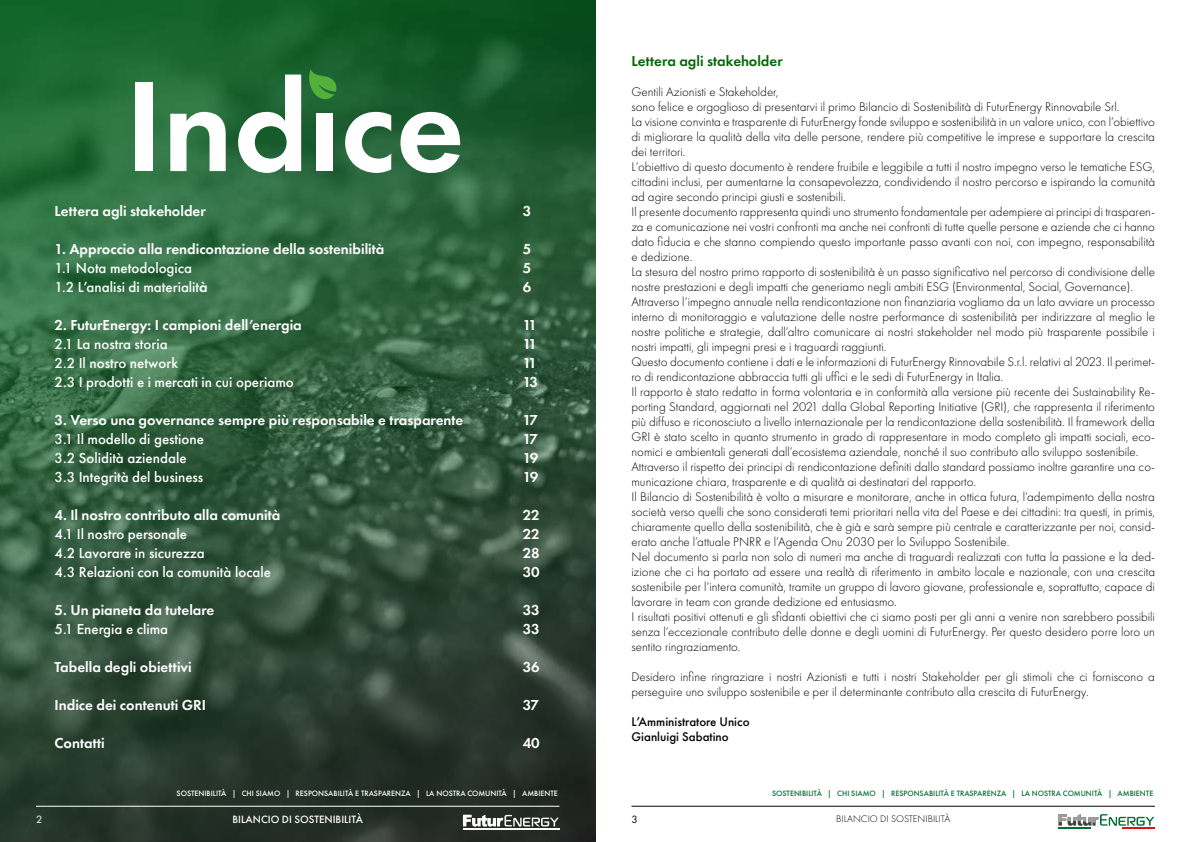
<style>
.page{position:relative;width:1191px;height:842px;background:#fff}
.page>*{position:absolute;margin:0;border:0;box-sizing:border-box;transform-origin:0 0}
.t1{font:600 15px "Futura PT";color:#fff}
.t2{font:500 15px "Futura PT";color:#fff}
.t3{font:600 15px "Futura PT";color:#0a660a}
.t4{font:300 13px/15px "Futura PT";color:#000}
.t5{font:500 13px/15px "Futura PT";color:#000}
.t6{font:500 11px "Futura PT";color:#fff}
.t7{font:11px "Futura PT";color:#000}
.t8{font:11px "Futura PT";color:#fff}
.t9{font:300 10px "Futura PT";color:#000}
.t10{font:500 8px "Futura PT";color:#006e33}
.t11{font:500 8px "Futura PT";color:#fff}
.s1{font-weight:600}
</style>
<div class="page">
<img style="left:0;top:0;width:595px;height:842px">
<div style="left:135px;top:83px;width:18px;height:88px;background:#fff"></div>
<svg style="left:170px;top:112px;width:56px;height:59px"></svg>
<svg style="left:238px;top:75px;width:63px;height:98px"></svg>
<div style="left:316px;top:114px;width:17px;height:57px;background:#fff"></div>
<svg style="left:345px;top:112px;width:46px;height:61px"></svg>
<svg style="left:400px;top:112px;width:60px;height:61px"></svg>
<svg style="left:307px;top:69px;width:30px;height:31px"></svg>
<hr style="left:631px;top:806px;width:524px;height:1px;background:#020203">
<hr style="left:1122px;top:827px;width:33px;height:2px;background:#e21015">
<hr style="left:1058px;top:827px;width:32px;height:2px;background:#006e34">
<svg style="left:1058px;top:814px;width:96px;height:12px"></svg>
<hr style="left:36px;top:806px;width:523px;height:1px;background:#fff">
<hr style="left:495px;top:828px;width:32px;height:1px;background:#fff">
<hr style="left:527px;top:828px;width:32px;height:1px;background:#fff">
<hr style="left:463px;top:828px;width:32px;height:1px;background:#fff">
<svg style="left:463px;top:815px;width:96px;height:12px"></svg>
<p class="t1" style="left:55px;top:201px;width:153px">Lettera agli stakeholder</p>
<p class="t1" style="left:523px;top:201px;width:10px">3</p>
<p class="t1" style="left:55px;top:239px;width:331px">1. Approccio alla rendicontazione della sostenibilità</p>
<p class="t1" style="left:523px;top:239px;width:10px">5</p>
<p class="t2" style="left:55px;top:259px;width:139px">1.1 Nota metodologica</p>
<p class="t1" style="left:523px;top:258px;width:10px">5</p>
<p class="t2" style="left:55px;top:278px;width:155px">1.2 L’analisi di materialit<span class="s1">à</span></p>
<p class="t1" style="left:523px;top:277px;width:10px">6</p>
<p class="t1" style="left:55px;top:315px;width:249px">2. FuturEnergy: I campioni dell’energia</p>
<p class="t1" style="left:523px;top:315px;width:16px">11</p>
<p class="t2" style="left:55px;top:335px;width:115px">2.1 La nostra storia</p>
<p class="t1" style="left:523px;top:334px;width:16px">11</p>
<p class="t2" style="left:55px;top:354px;width:125px">2.2 Il nostro network</p>
<p class="t1" style="left:523px;top:353px;width:16px">11</p>
<p class="t2" style="left:55px;top:373px;width:241px">2.3 I prodotti e i mercati in cui operiamo</p>
<p class="t1" style="left:523px;top:372px;width:17px">13</p>
<p class="t1" style="left:55px;top:410px;width:410px">3. Verso una governance sempre più responsabile e trasparente</p>
<p class="t1" style="left:523px;top:410px;width:17px">17</p>
<p class="t2" style="left:55px;top:430px;width:151px">3.1 Il modello di gestione</p>
<p class="t1" style="left:523px;top:429px;width:17px">17</p>
<p class="t2" style="left:55px;top:449px;width:133px">3.2 Solidità aziendale</p>
<p class="t1" style="left:523px;top:448px;width:17px">19</p>
<p class="t2" style="left:55px;top:468px;width:150px">3.3 Integrità del business</p>
<p class="t1" style="left:523px;top:467px;width:17px">19</p>
<p class="t1" style="left:55px;top:505px;width:227px">4. Il nostro contributo alla comunità</p>
<p class="t1" style="left:523px;top:505px;width:19px">22</p>
<p class="t2" style="left:55px;top:525px;width:134px">4.1 Il nostro personale</p>
<p class="t1" style="left:523px;top:524px;width:19px">22</p>
<p class="t2" style="left:55px;top:544px;width:152px">4.2 Lavorare in sicurezza</p>
<p class="t1" style="left:523px;top:543px;width:19px">28</p>
<p class="t2" style="left:55px;top:563px;width:218px">4.3 Relazioni con la comunità locale</p>
<p class="t1" style="left:523px;top:562px;width:19px">30</p>
<p class="t1" style="left:55px;top:600px;width:161px">5. Un pianeta da tutelare</p>
<p class="t1" style="left:523px;top:600px;width:19px">33</p>
<p class="t2" style="left:55px;top:620px;width:115px">5.1 Energia e clima</p>
<p class="t1" style="left:523px;top:619px;width:19px">33</p>
<p class="t1" style="left:55px;top:657px;width:139px">Tabella degli obiettivi</p>
<p class="t1" style="left:523px;top:657px;width:19px">36</p>
<p class="t1" style="left:55px;top:695px;width:153px">Indice dei contenuti GRI</p>
<p class="t1" style="left:523px;top:695px;width:18px">37</p>
<p class="t1" style="left:55px;top:733px;width:52px">Contatti</p>
<p class="t1" style="left:523px;top:733px;width:19px">40</p>
<p class="t11" style="left:177px;top:788px;width:383px">SOSTENIBILITÀ | CHI SIAMO | RESPONSABILITÀ E TRASPARENZA | LA NOSTRA COMUNITÀ | AMBIENTE</p>
<p class="t8" style="left:36px;top:813px;width:8px">2</p>
<p class="t6" style="left:232px;top:813px;width:132px">BILANCIO DI SOSTENIBILITÀ</p>
<p class="t3" style="left:631px;top:52px;width:153px">Lettera agli stakeholder</p>
<p class="t4" style="left:631px;top:84px;width:525px">Gentili Azionisti e Stakeholder,<br>sono felice e orgoglioso di presentarvi il primo Bilancio di Sostenibilità di FuturEnergy Rinnovabile Srl.<br>La visione convinta e trasparente di FuturEnergy fonde sviluppo e sostenibilità in un valore unico, con l’obiettivo di migliorare la qualità della vita delle persone, rendere più competitive le imprese e supportare la crescita dei territori.<br>L’obiettivo di questo documento è rendere fruibile e leggibile a tutti il nostro impegno verso le tematiche ESG, cittadini inclusi, per aumentarne la consapevolezza, condividendo il nostro percorso e ispirando la comunità ad agire secondo principi giusti e sostenibili.<br>Il presente documento rappresenta quindi uno strumento fondamentale per adempiere ai principi di trasparen&shy;za e comunicazione nei vostri confronti ma anche nei confronti di tutte quelle persone e aziende che ci hanno dato fiducia e che stanno compiendo questo importante passo avanti con noi, con impegno, responsabilità e dedizione.<br>La stesura del nostro primo rapporto di sostenibilità è un passo significativo nel percorso di condivisione delle nostre prestazioni e degli impatti che generiamo negli ambiti ESG (Environmental, Social, Governance).<br>Attraverso l’impegno annuale nella rendicontazione non finanziaria vogliamo da un lato avviare un processo interno di monitoraggio e valutazione delle nostre performance di sostenibilità per indirizzare al meglio le nostre politiche e strategie, dall’altro comunicare ai nostri stakeholder nel modo più trasparente possibile i nostri impatti, gli impegni presi e i traguardi raggiunti.<br>Questo documento contiene i dati e le informazioni di FuturEnergy Rinnovabile S.r.l. relativi al 2023. Il perimet&shy;ro di rendicontazione abbraccia tutti gli uffici e le sedi di FuturEnergy in Italia.<br>Il rapporto è stato redatto in forma volontaria e in conformità alla versione più recente dei Sustainability Re&shy;porting Standard, aggiornati nel 2021 dalla Global Reporting Initiative (GRI), che rappresenta il riferimento più diffuso e riconosciuto a livello internazionale per la rendicontazione della sostenibilità. Il framework della GRI è stato scelto in quanto strumento in grado di rappresentare in modo completo gli impatti sociali, eco&shy;nomici e ambientali generati dall’ecosistema aziendale, nonché il suo contributo allo sviluppo sostenibile.<br>Attraverso il rispetto dei principi di rendicontazione definiti dallo standard possiamo inoltre garantire una co&shy;municazione chiara, trasparente e di qualità ai destinatari del rapporto.<br>Il Bilancio di Sostenibilità è volto a misurare e monitorare, anche in ottica futura, l’adempimento della nostra società verso quelli che sono considerati temi prioritari nella vita del Paese e dei cittadini: tra questi, in primis, chiaramente quello della sostenibilità, che è già e sarà sempre più centrale e caratterizzante per noi, consid&shy;erato anche l’attuale PNRR e l’Agenda Onu 2030 per lo Sviluppo Sostenibile.<br>Nel documento si parla non solo di numeri ma anche di traguardi realizzati con tutta la passione e la ded&shy;izione che ci ha portato ad essere una realtà di riferimento in ambito locale e nazionale, con una crescita sostenibile per l’intera comunità, tramite un gruppo di lavoro giovane, professionale e, soprattutto, capace di lavorare in team con grande dedizione ed entusiasmo.<br>I risultati positivi ottenuti e gli sfidanti obiettivi che ci siamo posti per gli anni a venire non sarebbero possibili senza l’eccezionale contributo delle donne e degli uomini di FuturEnergy. Per questo desidero porre loro un sentito ringraziamento.</p>
<p class="t4" style="left:631px;top:669px;width:525px">Desidero infine ringraziare i nostri Azionisti e tutti i nostri Stakeholder per gli stimoli che ci forniscono a perseguire uno sviluppo sostenibile e per il determinante contributo alla crescita di FuturEnergy.</p>
<p class="t5" style="left:631px;top:714px;width:120px">L’Amministratore Unico<br>Gianluigi Sabatino</p>
<p class="t10" style="left:772px;top:788px;width:383px">SOSTENIBILITÀ | CHI SIAMO | RESPONSABILITÀ E TRASPARENZA | LA NOSTRA COMUNITÀ | AMBIENTE</p>
<p class="t7" style="left:631px;top:813px;width:8px">3</p>
<p class="t9" style="left:836px;top:813px;width:116px">BILANCIO DI SOSTENIBILITÀ</p>
</div>
